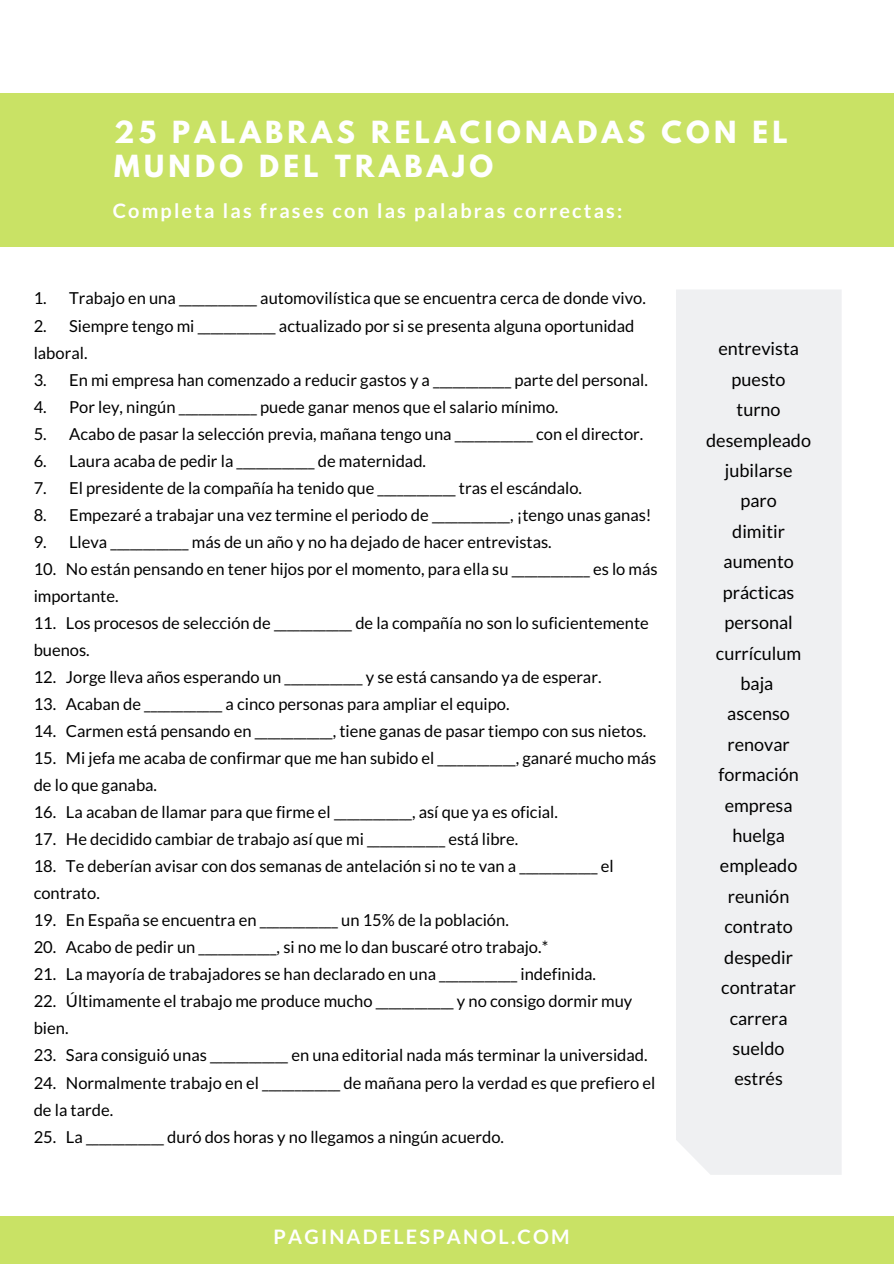
<style>
.page{position:relative;width:894px;height:1264px;background:#fff}
.page>*{position:absolute;margin:0;border:0;box-sizing:border-box;transform-origin:0 0}
.t1{font:700 27px/33.8px "League Spartan";letter-spacing:.16em;color:#fff}
.t2{font:700 19.8px "Lato";letter-spacing:.11em;color:#fff}
.t3{font:18px/30.5px "Lato";color:#000;text-align:center}
.t4{font:16.5px/27px "Lato";color:#000}
</style>
<div class="page">
<div style="left:0;top:93px;width:893px;height:153px;background:#c9e265"></div>
<div style="left:0;top:1215px;width:893px;height:48px;background:#c9e265"></div>
<div style="left:676px;top:290px;width:165px;height:884px;background:#eff0f2"></div>
<h1 class="t1" style="left:114px;top:119px;width:675px">25 PALABRAS RELACIONADAS CON EL<br>MUNDO DEL TRABAJO</h1>
<p class="t2" style="left:113px;top:199px;width:511px">Completa las frases con las palabras correctas:</p>
<p class="t4" style="left:34px;top:284px;width:613px">1. Trabajo en una ____________ automovilística que se encuentra cerca de donde vivo.</p>
<p class="t4" style="left:34px;top:311px;width:602px">2. Siempre tengo mi ____________ actualizado por si se presenta alguna oportunidad laboral.</p>
<p class="t4" style="left:34px;top:366px;width:615px">3. En mi empresa han comenzado a reducir gastos y a ____________ parte del personal.</p>
<p class="t4" style="left:34px;top:393px;width:526px">4. Por ley, ningún ____________ puede ganar menos que el salario mínimo.</p>
<p class="t4" style="left:34px;top:420px;width:611px">5. Acabo de pasar la selección previa, mañana tengo una ____________ con el director.</p>
<p class="t4" style="left:34px;top:447px;width:394px">6. Laura acaba de pedir la ____________ de maternidad.</p>
<p class="t4" style="left:34px;top:474px;width:549px">7. El presidente de la compañía ha tenido que ____________ tras el escándalo.</p>
<p class="t4" style="left:34px;top:501px;width:619px">8. Empezaré a trabajar una vez termine el periodo de ____________, ¡tengo unas ganas!</p>
<p class="t4" style="left:34px;top:528px;width:519px">9. Lleva ____________ más de un año y no ha dejado de hacer entrevistas.</p>
<p class="t4" style="left:34px;top:555px;width:625px">10. No están pensando en tener hijos por el momento, para ella su ____________ es lo más importante.</p>
<p class="t4" style="left:34px;top:609px;width:616px">11. Los procesos de selección de ____________ de la compañía no son lo suficientemente buenos.</p>
<p class="t4" style="left:34px;top:663px;width:569px">12. Jorge lleva años esperando un ____________ y se está cansando ya de esperar.</p>
<p class="t4" style="left:34px;top:690px;width:477px">13. Acaban de ____________ a cinco personas para ampliar el equipo.</p>
<p class="t4" style="left:34px;top:717px;width:614px">14. Carmen está pensando en ____________, tiene ganas de pasar tiempo con sus nietos.</p>
<p class="t4" style="left:34px;top:744px;width:624px">15. Mi jefa me acaba de confirmar que me han subido el ____________, ganaré mucho más de lo que ganaba.</p>
<p class="t4" style="left:34px;top:798px;width:525px">16. La acaban de llamar para que firme el ____________, así que ya es oficial.</p>
<p class="t4" style="left:34px;top:825px;width:486px">17. He decidido cambiar de trabajo así que mi ____________ está libre.</p>
<p class="t4" style="left:34px;top:852px;width:581px">18. Te deberían avisar con dos semanas de antelación si no te van a ____________ el contrato.</p>
<p class="t4" style="left:34px;top:906px;width:476px">19. En España se encuentra en ____________ un 15% de la población.</p>
<p class="t4" style="left:34px;top:933px;width:516px">20. Acabo de pedir un ____________, si no me lo dan buscaré otro trabajo.*</p>
<p class="t4" style="left:34px;top:960px;width:563px">21. La mayoría de trabajadores se han declarado en una ____________ indefinida.</p>
<p class="t4" style="left:34px;top:987px;width:600px">22. Últimamente el trabajo me produce mucho ____________ y no consigo dormir muy bien.</p>
<p class="t4" style="left:34px;top:1041px;width:615px">23. Sara consiguió unas ____________ en una editorial nada más terminar la universidad.</p>
<p class="t4" style="left:34px;top:1068px;width:623px">24. Normalmente trabajo en el ____________ de mañana pero la verdad es que prefiero el de la tarde.</p>
<p class="t4" style="left:34px;top:1122px;width:471px">25. La ____________ duró dos horas y no llegamos a ningún acuerdo.</p>
<p class="t2" style="left:273px;top:1223px;width:297px">PAGINADELESPANOL.COM</p>
<p class="t3" style="left:706px;top:333px;width:106px">entrevista puesto<br>turno desempleado jubilarse paro<br>dimitir aumento prácticas personal currículum baja<br>ascenso renovar formación empresa huelga empleado reunión contrato despedir contratar carrera sueldo estrés</p>
</div>
